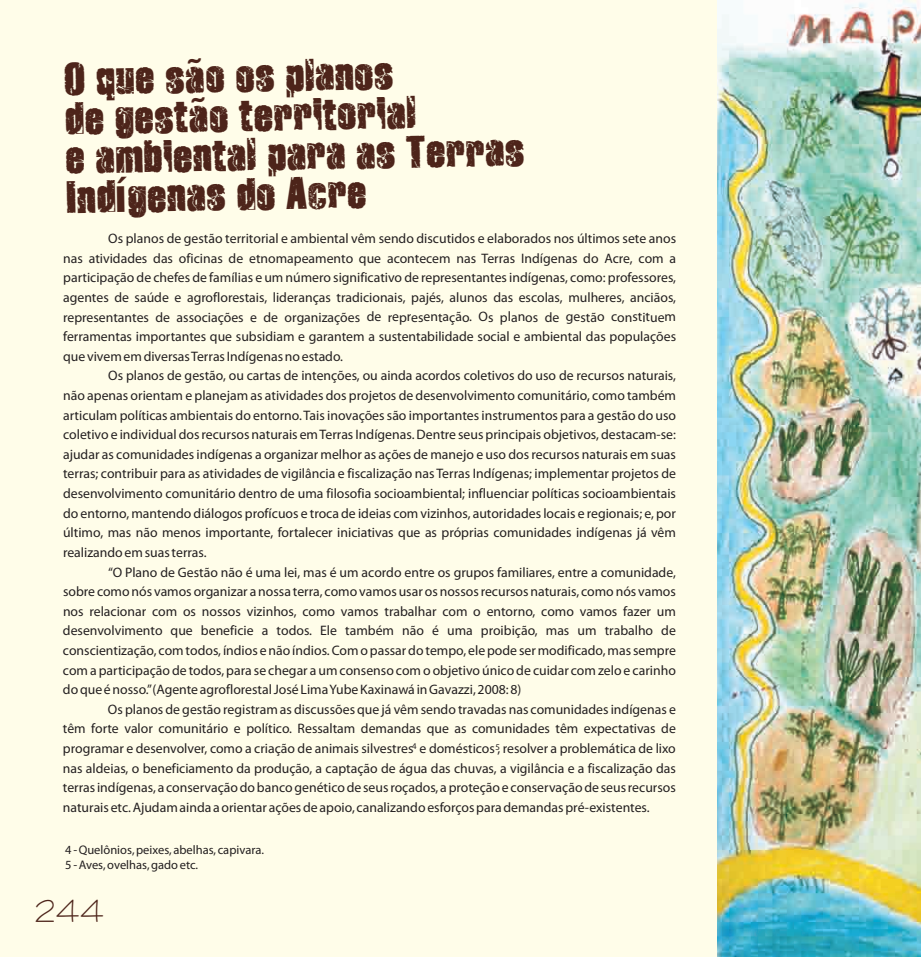
<style>
.page{position:relative;width:921px;height:957px;background:#fff}
.page>*{position:absolute;margin:0;border:0;box-sizing:border-box;transform-origin:0 0}
.t1{font:45px/39.4px "Disintegration";color:#4d241a}
.t2{font:30px "Bookworm";color:#4d241a}
.t3{font:13.75px/19.6px "Myriad Pro";color:#231f20;text-align:justify}
.t4{font:12.5px/14.8px "Myriad Pro";color:#231f20}
.t5{font:8.75px "Myriad Pro";color:#231f20}
</style>
<div class="page">
<div style="left:0;top:0;width:740px;height:957px;background:#fffde9"></div>
<img style="left:717px;top:0;width:203px;height:957px">
<h1 class="t1" style="left:64px;top:59px;width:460px;rotate:-1deg">O que são os planos<br>de gestão territorial<br>e ambiental para as Terras<br>Indígenas do Acre</h1>
<p class="t3" style="left:63px;top:230px;width:614px;text-indent:45px">Os planos de gestão territorial e ambiental vêm sendo discutidos e elaborados nos últimos sete anos nas atividades das oficinas de etnomapeamento que acontecem nas Terras Indígenas do Acre, com a participação de chefes de famílias e um número significativo de representantes indígenas, como: professores, agentes de saúde e agroflorestais, lideranças tradicionais, pajés, alunos das escolas, mulheres, anciãos, representantes de associações e de organizações de representação. Os planos de gestão constituem ferramentas importantes que subsidiam e garantem a sustentabilidade social e ambiental das populações que vivemem diversas Terras Indígenas noestado.</p>
<p class="t3" style="left:63px;top:367px;width:614px;text-indent:45px">Os planos de gestão, ou cartas de intenções, ou ainda acordos coletivos do uso de recursos naturais, não apenas orientam e planejam as atividades dos projetos de desenvolvimento comunitário, como também articulam políticas ambientais do entorno. Tais inovações são importantes instrumentos para a gestão do uso coletivo e individual dos recursos naturais emTerras Indígenas. Dentre seus principais objetivos, destacam-se: ajudar as comunidades indígenas a organizar melhor as ações de manejo e uso dos recursos naturais em suas terras; contribuir para as atividades de vigilância e fiscalização nas Terras Indígenas; implementar projetos de desenvolvimento comunitário dentro de uma filosofia socioambiental; influenciar políticas socioambientais do entorno, mantendo diálogos profícuos e troca de ideias com vizinhos, autoridades locais e regionais; e, por último, mas não menos importante, fortalecer iniciativas que as próprias comunidades indígenas já vêm realizandoemsuas terras.</p>
<p class="t3" style="left:63px;top:563px;width:614px;text-indent:45px">“O Plano de Gestão não é uma lei, mas é um acordo entre os grupos familiares, entre a comunidade, sobre como nós vamos organizar a nossa terra, como vamos usar os nossos recursos naturais, como nós vamos nos relacionar com os nossos vizinhos, como vamos trabalhar com o entorno, como vamos fazer um desenvolvimento que beneficie a todos. Ele também não é uma proibição, mas um trabalho de conscientização, com todos, índios e não índios.Com opassar do tempo, elepode ser modificado, mas sempre com a participação de todos, para se chegar a um consenso com o objetivo único de cuidar com zelo e carinho do que énosso.”(Agente agroflorestal José Lima YubeKaxinawá in Gavazzi, 2008: 8)</p>
<p class="t3" style="left:63px;top:700px;width:614px;text-indent:45px">Os planos de gestão registram as discussões que já vêm sendo travadas nas comunidades indígenas e têm forte valor comunitário e político. Ressaltam demandas que as comunidades têm expectativas de programar e desenvolver, como a criação de animais silvestres e domésticos , resolver a problemática de lixo nas aldeias, o beneficiamento da produção, a captação de água das chuvas, a vigilância e a fiscalização das terras indígenas, a conservaçãodo bancogenéticode seus roçados, aproteçãoe conservaçãode seus recursos naturais etc. Ajudamainda aorientar ações de apoio, canalizando esforços parademandas pré-existentes.</p>
<p class="t4" style="left:65px;top:843px;width:200px">4 - Quelônios, peixes, abelhas, capivara.<br>5 - Aves, ovelhas, gado etc.</p>
<p class="t5" style="left:412px;top:742px;width:6px">4</p>
<p class="t5" style="left:495px;top:743px;width:6px">5</p>
<h2 class="t2" style="left:35px;top:899px;width:71px">244</h2>
</div>
